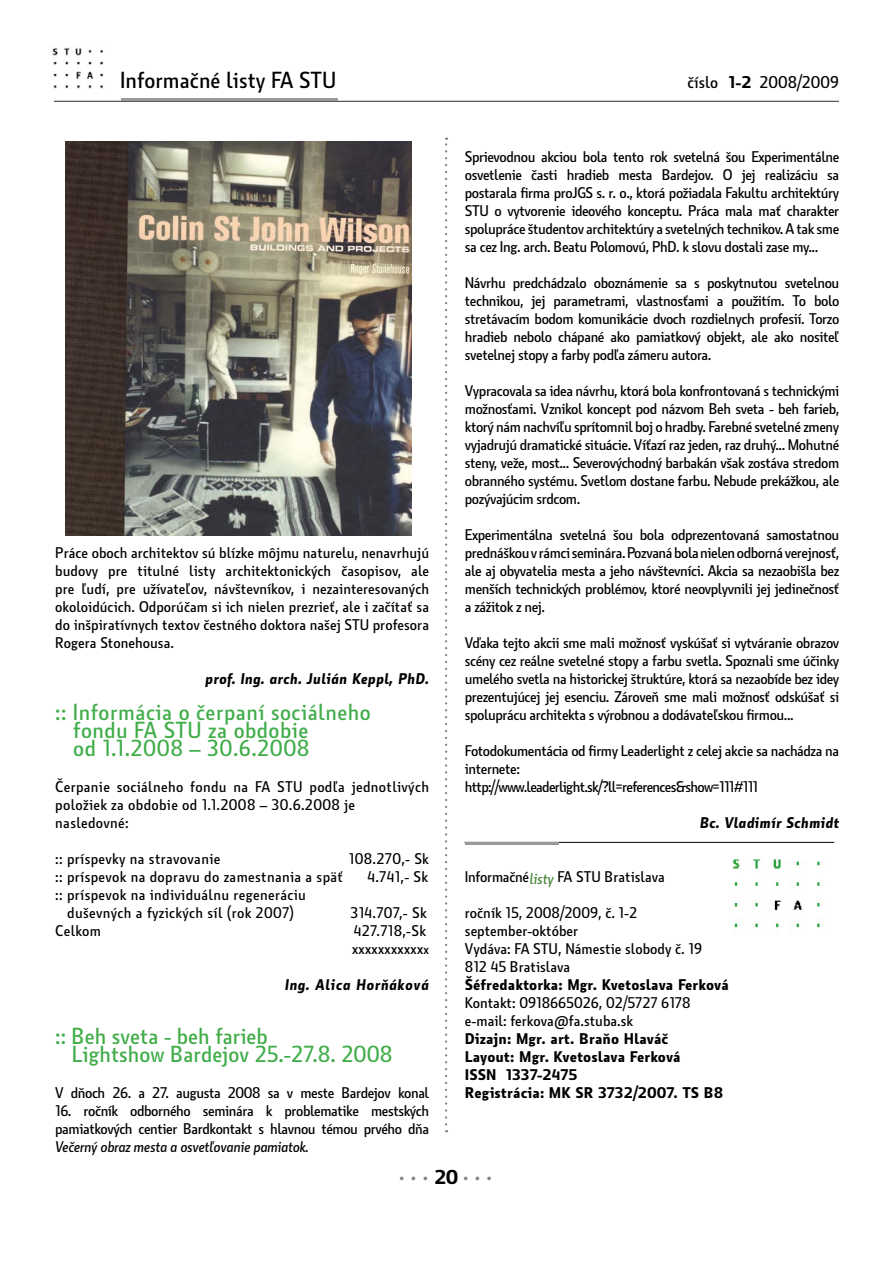
<style>
.page{position:relative;width:893px;height:1263px;background:#fff}
.page>*{position:absolute;margin:0;border:0;box-sizing:border-box;transform-origin:0 0}
.t1{font:22.5px/18px "Botanika Demi CE";letter-spacing:.02em;color:#41ad49}
.t2{font:22.5px/18px "Botanika Demi CE";color:#41ad49}
.t3{font:22.5px "Botanika Demi CE";color:#000}
.t4{font:700 19.5px "Myriad Pro";color:#808284}
.t5{font:16.5px "Botanika Demi CE";color:#000}
.t6{font:15px/18px "Botanika Demi CE";letter-spacing:-.03em;color:#000;text-align:justify}
.t7{font:15px/18px "Botanika Demi CE";letter-spacing:.02em;color:#000}
.t8{font:15px/18px "Botanika Demi CE";color:#000}
.t9{font:700 15px/18px "Botanika Demi CE";color:#000}
.t10{font:italic 700 15px "Botanika Demi CE";color:#000}
.t11{font:italic 15px "Botanika Demi CE";letter-spacing:-.03em;color:#000}
.t12{font:italic 700 15px "Botanika Demi CE";letter-spacing:.02em;color:#000}
.s1{font-weight:700}
.s2{font-size:13.5px}
.s3{font-style:italic;color:#458232}
.s4{font-family:"Botanika Demi CE";color:#000}
</style>
<div class="page">
<hr style="left:54px;top:101px;width:785px;height:1px;background:#464648">
<svg style="left:445px;top:138px;width:2px;height:986px"></svg>
<img style="left:52px;top:47px;width:52px;height:42px">
<hr style="left:122px;top:99px;width:216px;height:2px;background:#989a9d">
<img style="left:732px;top:859px;width:88px;height:69px">
<hr style="left:465px;top:842px;width:369px;height:1px;background:#000">
<hr style="left:465px;top:843px;width:93px;height:2px;background:#989a9d">
<img style="left:65px;top:142px;width:346px;height:394px">
<h1 class="t3" style="left:120px;top:69px;width:218px">Informačné listy FA STU</h1>
<p class="t5" style="left:688px;top:75px;width:153px">číslo <span class="s1">1-2</span> 2008/2009</p>
<p class="t6" style="left:55px;top:545px;width:375px">Práce oboch architektov sú blízke môjmu naturelu, nenavrhujú budovy pre titulné listy architektonických časopisov, ale pre ľudí, pre užívateľov, návštevníkov, i nezainteresovaných okoloidúcich. Odporúčam si ich nielen prezrieť, ale i začítať sa do inšpiratívnych textov čestného doktora našej STU profesora Rogera Stonehousa.</p>
<p class="t10" style="left:205px;top:671px;width:225px">prof. Ing. arch. Julián Keppl, PhD.</p>
<h1 class="t1" style="left:73px;top:705px;width:299px;text-indent:-18px">:: Informácia o čerpaní sociálneho fondu FA STU za obdobie<br>od 1.1.2008 – 30.6.2008</h1>
<p class="t7" style="left:55px;top:779px;width:375px">Čerpanie sociálneho fondu na FA STU podľa jednotlivých položiek za obdobie od 1.1.2008 – 30.6.2008 je nasledovné:</p>
<p class="t7" style="left:55px;top:851px;width:167px">:: príspevky na stravovanie</p>
<p class="t6" style="left:349px;top:851px;width:81px">108.270,- Sk</p>
<p class="t7" style="left:55px;top:869px;width:289px">:: príspevok na dopravu do zamestnania a späť</p>
<p class="t6" style="left:367px;top:869px;width:62px">4.741,- Sk</p>
<p class="t7" style="left:55px;top:887px;width:252px;text-align:center">:: príspevok na individuálnu regeneráciu duševných a fyzických síl (rok 2007)</p>
<p class="t6" style="left:350px;top:905px;width:78px">314.707,- Sk</p>
<p class="t6" style="left:55px;top:923px;width:47px">Celkom</p>
<p class="t7" style="left:352px;top:923px;width:79px">427.718,-Sk xxxxxxxxxxx<span class="s2">x</span></p>
<p class="t12" style="left:285px;top:977px;width:146px">Ing. Alica Horňáková</p>
<h1 class="t2" style="left:72px;top:1029px;width:322px;text-indent:-17px">:: Beh sveta - beh farieb<br>Lightshow Bardejov 25.-27.8. 2008</h1>
<p class="t6" style="left:55px;top:1085px;width:375px">V dňoch 26. a 27. augusta 2008 sa v meste Bardejov konal</p>
<p class="t6" style="left:55px;top:1103px;width:375px">16. ročník odborného seminára k problematike mestských pamiatkových centier Bardkontakt s hlavnou témou prvého dňa</p>
<p class="t11" style="left:55px;top:1139px;width:255px">Večerný obraz mesta a osvetľovanie pamiatok.</p>
<p class="t6" style="left:465px;top:149px;width:376px">Sprievodnou akciou bola tento rok svetelná šou Experimentálne osvetlenie časti hradieb mesta Bardejov. O jej realizáciu sa postarala firma proJGS s. r. o., ktorá požiadala Fakultu architektúry STU o vytvorenie ideového konceptu. Práca mala mať charakter spolupráce študentov architektúry a svetelných technikov. A tak sme sa cez Ing. arch. Beatu Polomovú, PhD. k slovu dostali zase my...</p>
<p class="t6" style="left:465px;top:275px;width:376px">Návrhu predchádzalo oboznámenie sa s poskytnutou svetelnou technikou, jej parametrami, vlastnosťami a použitím. To bolo stretávacím bodom komunikácie dvoch rozdielnych profesií. Torzo hradieb nebolo chápané ako pamiatkový objekt, ale ako nositeľ svetelnej stopy a farby podľa zámeru autora.</p>
<p class="t6" style="left:465px;top:383px;width:376px">Vypracovala sa idea návrhu, ktorá bola konfrontovaná s technickými možnosťami. Vznikol koncept pod názvom Beh sveta - beh farieb, ktorý nám nachvíľu sprítomnil boj o hradby. Farebné svetelné zmeny vyjadrujú dramatické situácie. Víťazí raz jeden, raz druhý... Mohutné steny, veže, most... Severovýchodný barbakán však zostáva stredom obranného systému. Svetlom dostane farbu. Nebude prekážkou, ale pozývajúcim srdcom.</p>
<p class="t6" style="left:465px;top:527px;width:376px">Experimentálna svetelná šou bola odprezentovaná samostatnou prednáškou v rámci seminára. Pozvaná bola nielen odborná verejnosť, ale aj obyvatelia mesta a jeho návštevníci. Akcia sa nezaobišla bez menších technických problémov, ktoré neovplyvnili jej jedinečnosť a zážitok z nej.</p>
<p class="t6" style="left:465px;top:635px;width:376px">Vďaka tejto akcii sme mali možnosť vyskúšať si vytváranie obrazov scény cez reálne svetelné stopy a farbu svetla. Spoznali sme účinky umelého svetla na historickej štruktúre, ktorá sa nezaobíde bez idey prezentujúcej jej esenciu. Zároveň sme mali možnosť odskúšať si spoluprácu architekta s výrobnou a dodávateľskou firmou...</p>
<p class="t6" style="left:465px;top:743px;width:376px;text-align:left">Fotodokumentácia od firmy Leaderlight z celej akcie sa nachádza na internete:<br>http://www.leaderlight.sk/?ll=references&amp;show=111#111</p>
<p class="t10" style="left:700px;top:815px;width:141px">Bc. Vladimír Schmidt</p>
<p class="t8" style="left:465px;top:869px;width:202px">Informačné<span class="s3">listy</span> FA STU Bratislava</p>
<p class="t8" style="left:465px;top:905px;width:239px">ročník 15, 2008/2009, č. 1-2 september-október<br>Vydáva: FA STU, Námestie slobody č. 19<br>812 45 Bratislava</p>
<p class="t9" style="left:465px;top:977px;width:265px">Šéfredaktorka: Mgr. Kvetoslava Ferková</p>
<p class="t8" style="left:465px;top:995px;width:227px">Kontakt: 0918665026, 02/5727 6178 e-mail: ferkova@fa.stuba.sk</p>
<p class="t9" style="left:465px;top:1031px;width:260px">Dizajn: Mgr. art. Braňo Hlaváč<br>Layout: Mgr. Kvetoslava Ferková<br>ISSN 1337-2475<br>Registrácia: MK SR 3732/2007. TS B8</p>
<h2 class="t4" style="left:399px;top:1160px;width:94px">. . .<span class="s4">20</span>. . .</h2>
</div>
